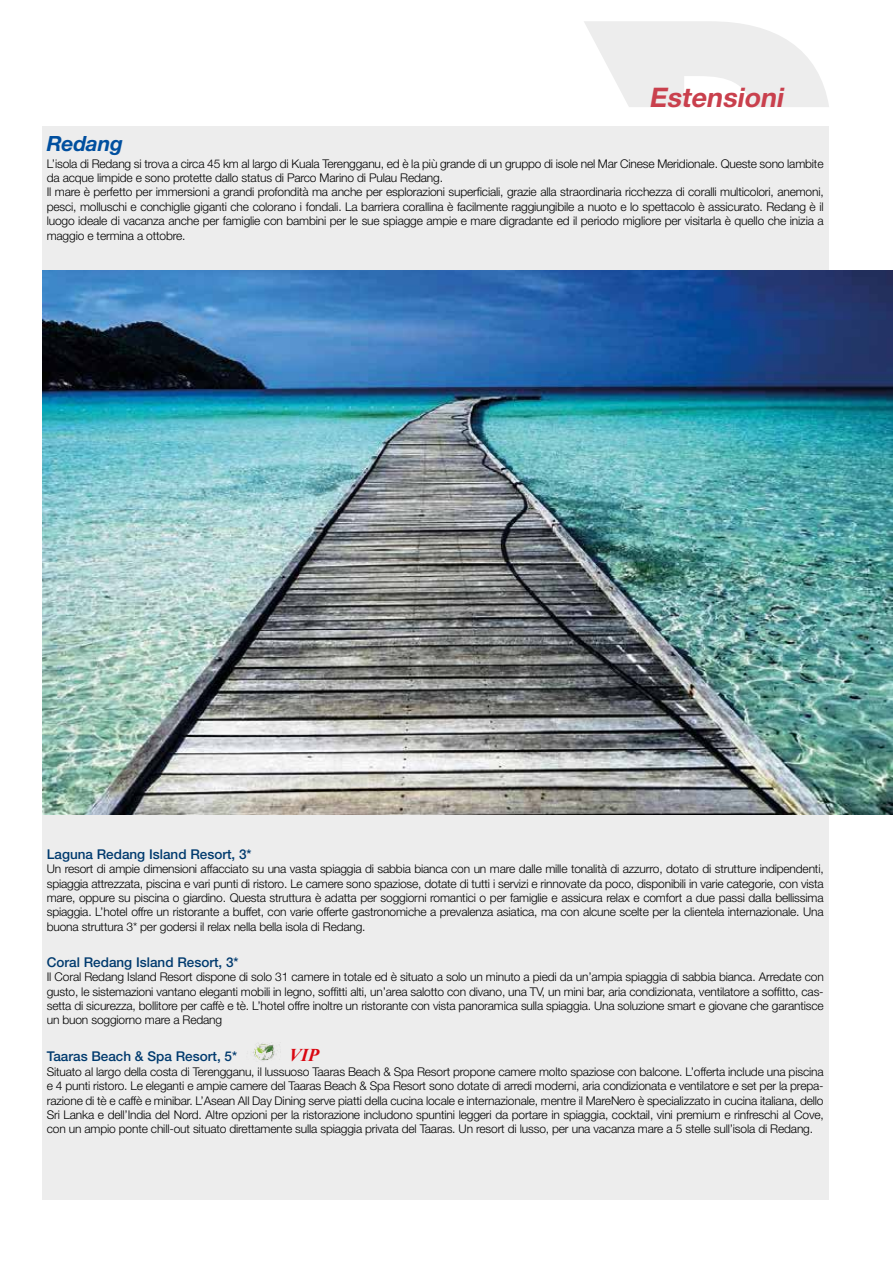
<style>
.page{position:relative;width:893px;height:1263px;background:#fff}
.page>*{position:absolute;margin:0;border:0;box-sizing:border-box;transform-origin:0 0}
.t1{font:italic 700 27px "Helvetica Neue";color:#c9404d}
.t2{font:italic 700 21px "Helvetica Neue";letter-spacing:-.015em;color:#004f9f}
.t3{font:italic 700 18px "Times New Roman";color:#da0812}
.t4{font:500 13.5px "Helvetica Neue";color:#003a6e}
.t5{font:300 12px/14.4px "Helvetica Neue";letter-spacing:-.015em;color:#000;text-align:justify}
</style>
<div class="page">
<svg style="left:584px;top:21px;width:245px;height:86px"></svg>
<div style="left:43px;top:126px;width:786px;height:1074px;background:#ededed"></div>
<img style="left:253px;top:1042px;width:27px;height:19px">
<img style="left:43px;top:270px;width:850px;height:544px">
<h1 class="t1" style="left:649px;top:76px;width:143px">Estensioni</h1>
<h2 class="t2" style="left:47px;top:127px;width:78px">Redang</h2>
<p class="t5" style="left:47px;top:155px;width:778px;text-align:left">L’isola di Redang si trova a circa 45 km al largo di Kuala Terengganu, ed è la più grande di un gruppo di isole nel Mar Cinese Meridionale. Queste sono lambite da acque limpide e sono protette dallo status di Parco Marino di Pulau Redang.<br>Il mare è perfetto per immersioni a grandi profondità ma anche per esplorazioni superficiali, grazie alla straordinaria ricchezza di coralli multicolori, anemoni, pesci, molluschi e conchiglie giganti che colorano i fondali. La barriera corallina è facilmente raggiungibile a nuoto e lo spettacolo è assicurato. Redang è il luogo ideale di vacanza anche per famiglie con bambini per le sue spiagge ampie e mare digradante ed il periodo migliore per visitarla è quello che inizia a maggio e termina a ottobre.</p>
<p class="t4" style="left:47px;top:843px;width:206px">Laguna Redang Island Resort, 3*</p>
<p class="t5" style="left:47px;top:861px;width:778px">Un resort di ampie dimensioni affacciato su una vasta spiaggia di sabbia bianca con un mare dalle mille tonalità di azzurro, dotato di strutture indipendenti, spiaggia attrezzata, piscina e vari punti di ristoro. Le camere sono spaziose, dotate di tutti i servizi e rinnovate da poco, disponibili in varie categorie, con vista mare, oppure su piscina o giardino. Questa struttura è adatta per soggiorni romantici o per famiglie e assicura relax e comfort a due passi dalla bellissima spiaggia. L’hotel offre un ristorante a buffet, con varie offerte gastronomiche a prevalenza asiatica, ma con alcune scelte per la clientela internazionale. Una buona struttura 3* per godersi il relax nella bella isola di Redang.</p>
<p class="t4" style="left:47px;top:951px;width:193px">Coral Redang Island Resort, 3*</p>
<p class="t5" style="left:47px;top:969px;width:778px">Il Coral Redang Island Resort dispone di solo 31 camere in totale ed è situato a solo un minuto a piedi da un’ampia spiaggia di sabbia bianca. Arredate con gusto, le sistemazioni vantano eleganti mobili in legno, soffitti alti, un’area salotto con divano, una TV, un mini bar, aria condizionata, ventilatore a soffitto, cas&shy;setta di sicurezza, bollitore per caffè e tè. L’hotel offre inoltre un ristorante con vista panoramica sulla spiaggia. Una soluzione smart e giovane che garantisce un buon soggiorno mare a Redang</p>
<p class="t4" style="left:47px;top:1046px;width:192px">Taaras Beach &amp; Spa Resort, 5*</p>
<h3 class="t3" style="left:289px;top:1043px;width:32px">VIP</h3>
<p class="t5" style="left:47px;top:1063px;width:778px">Situato al largo della costa di Terengganu, il lussuoso Taaras Beach &amp; Spa Resort propone camere molto spaziose con balcone. L’offerta include una piscina e 4 punti ristoro. Le eleganti e ampie camere del Taaras Beach &amp; Spa Resort sono dotate di arredi moderni, aria condizionata e ventilatore e set per la prepa&shy;razione di tè e caffè e minibar. L’Asean All Day Dining serve piatti della cucina locale e internazionale, mentre il MareNero è specializzato in cucina italiana, dello Sri Lanka e dell’India del Nord. Altre opzioni per la ristorazione includono spuntini leggeri da portare in spiaggia, cocktail, vini premium e rinfreschi al Cove, con un ampio ponte chill-out situato direttamente sulla spiaggia privata del Taaras. Un resort di lusso, per una vacanza mare a 5 stelle sull’isola di Redang.</p>
</div>
